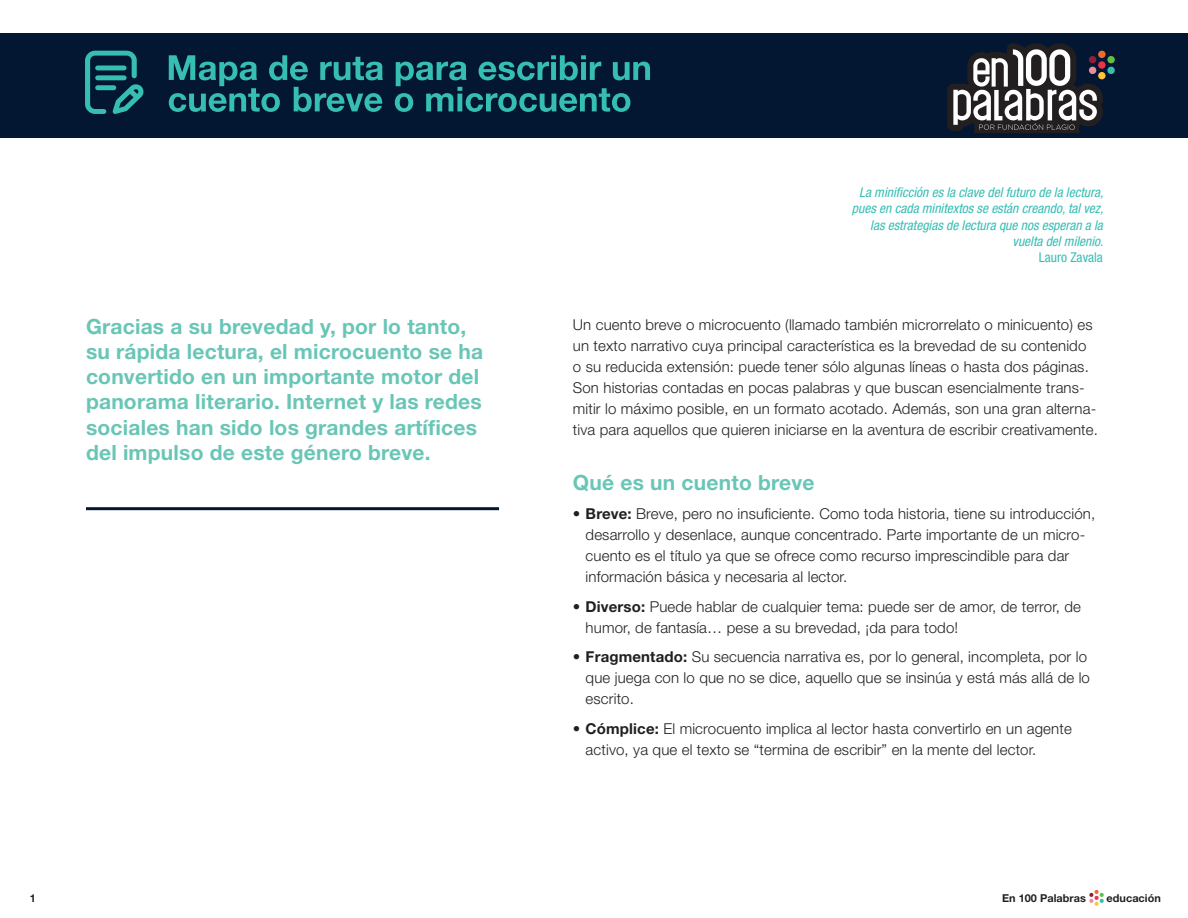
<style>
.page{position:relative;width:1188px;height:918px;background:#fff}
.page>*{position:absolute;margin:0;border:0;box-sizing:border-box;transform-origin:0 0}
.subtitle_2{font:700 21px/25.2px "Helvetica Neue LT Std";letter-spacing:.01em;color:#69c6b6}
.contenido{font:300 15px/21px "Helvetica Neue LT Std";letter-spacing:.01em;color:#231f20}
.cita{font:italic condensed 13.5px/16.2px "Helvetica Neue LT Std";color:#36beb3;text-align:right}
.t1{font:700 10.95px "Helvetica Neue LT Std";letter-spacing:.005em;color:#231f20}
.s1{font-style:normal}
.s2{font-weight:700}
</style>
<div class="page">
<div style="left:0;top:33px;width:1188px;height:105px;background:#031733"></div>
<svg style="left:85px;top:51px;width:59px;height:63px"></svg>
<div style="left:95px;top:65px;width:32px;height:5px;background:#36beb3;border-radius:3px"></div>
<svg style="left:169px;top:55px;width:481px;height:57px"></svg>
<svg style="left:1089px;top:890px;width:15px;height:16px"></svg>
<hr style="left:86px;top:507px;width:413px;height:3px;background:#031733">
<svg style="left:947px;top:43px;width:168px;height:90px"></svg>
<div style="left:1098px;top:72px;width:8px;height:7px;background:#ffc538;border-radius:50%"></div>
<p class="cita" style="left:859px;top:185px;width:246px">La minificción es la clave del futuro de la lectura,</p>
<p class="cita" style="left:852px;top:201px;width:253px">pues en cada minitextos se están creando, tal vez,</p>
<p class="cita" style="left:870px;top:217px;width:234px">las estrategias de lectura que nos esperan a la</p>
<p class="cita" style="left:1013px;top:233px;width:92px">vuelta del milenio.<br><span class="s1">Lauro Zavala</span></p>
<p class="subtitle_2" style="left:86px;top:313px;width:399px">Gracias a su brevedad y, por lo tanto, su rápida lectura, el microcuento se ha convertido en un importante motor del panorama literario. Internet y las redes sociales han sido los grandes artífices del impulso de este género breve.</p>
<p class="contenido" style="left:573px;top:313px;width:527px">Un cuento breve o microcuento (llamado también microrrelato o minicuento) es un texto narrativo cuya principal característica es la brevedad de su contenido o su reducida extensión: puede tener sólo algunas líneas o hasta dos páginas.<br>Son historias contadas en pocas palabras y que buscan esencialmente trans&shy;mitir lo máximo posible, en un formato acotado. Además, son una gran alterna&shy;tiva para aquellos que quieren iniciarse en la aventura de escribir creativamente.</p>
<p class="subtitle_2" style="left:573px;top:469px;width:243px">Qué es un cuento breve</p>
<p class="contenido" style="left:586px;top:503px;width:511px;text-indent:-13px">• <span class="s2">Breve:</span> Breve, pero no insuficiente. Como toda historia, tiene su introducción, desarrollo y desenlace, aunque concentrado. Parte importante de un micro&shy;cuento es el título ya que se ofrece como recurso imprescindible para dar información básica y necesaria al lector.</p>
<p class="contenido" style="left:586px;top:595px;width:497px;text-indent:-13px">• <span class="s2">Diverso:</span> Puede hablar de cualquier tema: puede ser de amor, de terror, de humor, de fantasía… pese a su brevedad, ¡da para todo!</p>
<p class="contenido" style="left:586px;top:646px;width:506px;text-indent:-13px">• <span class="s2">Fragmentado:</span> Su secuencia narrativa es, por lo general, incompleta, por lo que juega con lo que no se dice, aquello que se insinúa y está más allá de lo escrito.</p>
<p class="contenido" style="left:586px;top:717px;width:488px;text-indent:-13px">• <span class="s2">Cómplice:</span> El microcuento implica al lector hasta convertirlo en un agente activo, ya que el texto se “termina de escribir” en la mente del lector.</p>
<p class="t1" style="left:30px;top:891px;width:8px">1</p>
<p class="t1" style="left:1002px;top:891px;width:86px">En 100 Palabras</p>
<p class="t1" style="left:1107px;top:891px;width:56px">educación</p>
</div>
